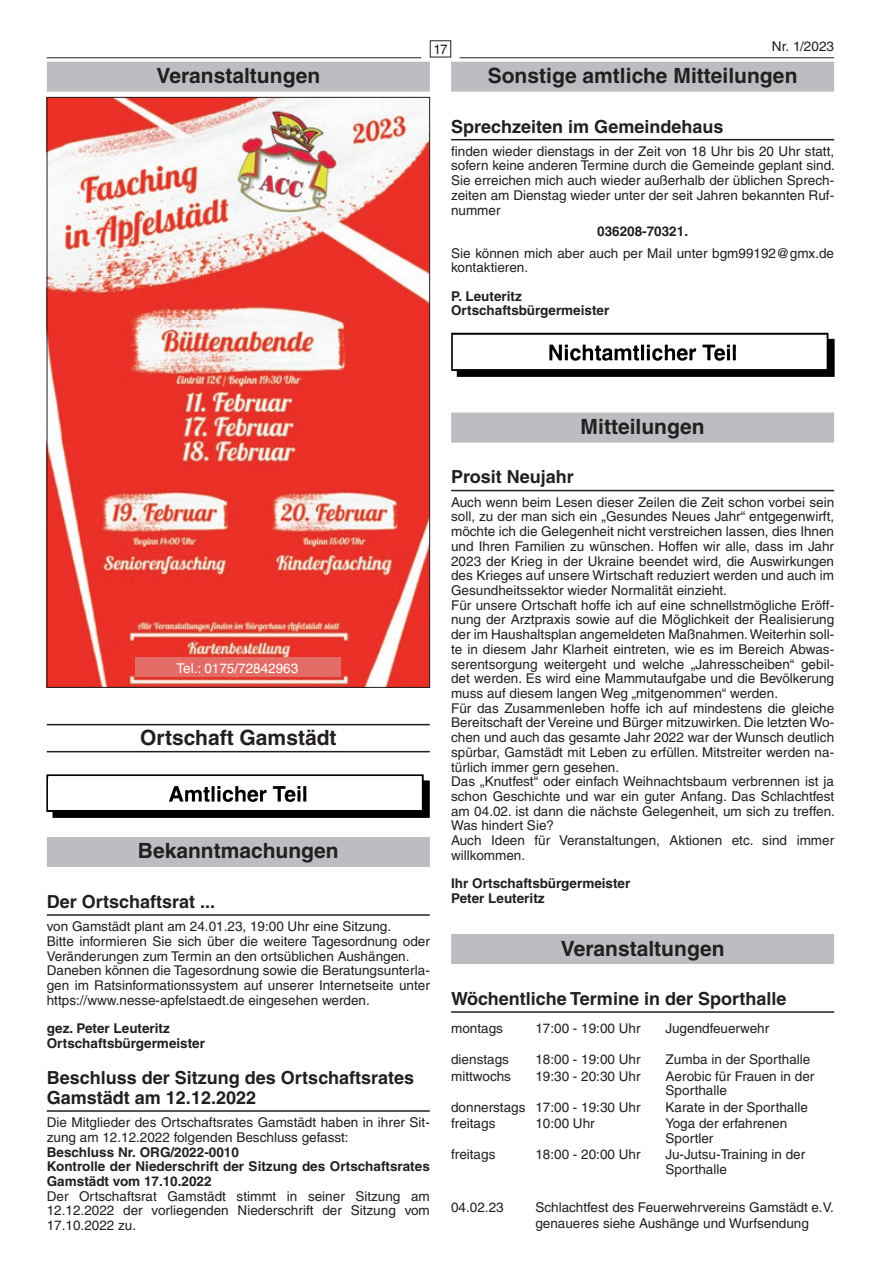
<style>
.page{position:relative;width:881px;height:1263px;background:#fff}
.page>*{position:absolute;margin:0;border:0;box-sizing:border-box;transform-origin:0 0}
.Rasterbalken{font:700 21px "Helvetica LT";color:#231f20}
.Positivbalken{font:700 21px "Helvetica LT";color:#231f20}
.Überschrift{font:700 18px/19.6px "Helvetica LT";color:#231f20}
.t1{font:13.5px/14.7px "Helvetica LT";color:#231f20;text-align:justify}
.t2{font:700 13.5px/14.7px "Helvetica LT";color:#231f20}
.t3{font:13.5px "Helvetica LT";color:#fff}
</style>
<div class="page">
<hr style="left:47px;top:57px;width:374px;height:1px;background:#231f20">
<hr style="left:459px;top:57px;width:374px;height:1px;background:#231f20">
<div style="left:429px;top:40px;width:22px;height:17px;border:1px solid #231f20"></div>
<div style="left:451px;top:62px;width:382px;height:30px;background:#bcbdc0"></div>
<hr style="left:451px;top:139px;width:382px;height:1px;background:#231f20">
<div style="left:451px;top:412px;width:382px;height:30px;background:#bcbdc0"></div>
<hr style="left:451px;top:490px;width:382px;height:1px;background:#231f20">
<div style="left:451px;top:934px;width:382px;height:30px;background:#bcbdc0"></div>
<hr style="left:451px;top:1011px;width:382px;height:2px;background:#231f20">
<img style="left:451px;top:332px;width:382px;height:45px">
<div style="left:47px;top:62px;width:382px;height:30px;background:#bcbdc0"></div>
<hr style="left:47px;top:724px;width:382px;height:1px;background:#231f20">
<hr style="left:47px;top:751px;width:382px;height:1px;background:#231f20">
<div style="left:47px;top:837px;width:382px;height:30px;background:#bcbdc0"></div>
<hr style="left:47px;top:914px;width:382px;height:2px;background:#231f20">
<hr style="left:47px;top:1110px;width:382px;height:2px;background:#231f20">
<img style="left:49px;top:99px;width:378px;height:587px">
<img style="left:47px;top:774px;width:382px;height:44px">
<div style="left:135px;top:657px;width:206px;height:20px;background:#e36d66"></div>
<p class="Rasterbalken" style="left:156px;top:63px;width:165px">Veranstaltungen</p>
<p class="t1" style="left:433px;top:42px;width:16px">17</p>
<p class="t1" style="left:771px;top:39px;width:64px">Nr. 1/2023</p>
<p class="Rasterbalken" style="left:487px;top:63px;width:311px">Sonstige amtliche Mitteilungen</p>
<p class="Überschrift" style="left:451px;top:116px;width:274px">Sprechzeiten im Gemeindehaus</p>
<p class="t1" style="left:451px;top:144px;width:385px">finden wieder dienstags in der Zeit von 18 Uhr bis 20 Uhr statt, sofern keine anderen Termine durch die Gemeinde geplant sind.<br>Sie erreichen mich auch wieder außerhalb der üblichen Sprech&shy;zeiten am Dienstag wieder unter der seit Jahren bekannten Ruf&shy;nummer</p>
<p class="t2" style="left:597px;top:224px;width:92px">036208-70321.</p>
<p class="t1" style="left:451px;top:245px;width:384px">Sie können mich aber auch per Mail unter bgm99192@gmx.de kontaktieren.</p>
<p class="t2" style="left:451px;top:288px;width:72px">P. Leuteritz</p>
<p class="t2" style="left:451px;top:303px;width:160px">Ortschaftsbürgermeister</p>
<p class="Rasterbalken" style="left:580px;top:414px;width:125px">Mitteilungen</p>
<p class="t3" style="left:176px;top:660px;width:123px">Tel.: 0175/72842963</p>
<p class="Positivbalken" style="left:140px;top:724px;width:198px">Ortschaft Gamstädt</p>
<p class="Rasterbalken" style="left:138px;top:838px;width:202px">Bekanntmachungen</p>
<p class="Überschrift" style="left:47px;top:891px;width:170px">Der Ortschaftsrat ...</p>
<p class="t1" style="left:47px;top:919px;width:346px">von Gamstädt plant am 24.01.23, 19:00 Uhr eine Sitzung.</p>
<p class="t1" style="left:47px;top:934px;width:384px">Bitte informieren Sie sich über die weitere Tagesordnung oder<br>Veränderungen zum Termin an den ortsüblichen Aushängen.</p>
<p class="t1" style="left:47px;top:963px;width:384px">Daneben können die Tagesordnung sowie die Beratungsunterla&shy;gen im Ratsinformationssystem auf unserer Internetseite unter https://www.nesse-apfelstaedt.de eingesehen werden.</p>
<p class="t2" style="left:47px;top:1020px;width:124px">gez. Peter Leuteritz</p>
<p class="t2" style="left:47px;top:1035px;width:160px">Ortschaftsbürgermeister</p>
<p class="Überschrift" style="left:47px;top:1068px;width:369px">Beschluss der Sitzung des Ortschaftsrates<br>Gamstädt am 12.12.2022</p>
<p class="t1" style="left:47px;top:1115px;width:384px">Die Mitglieder des Ortschaftsrates Gamstädt haben in ihrer Sit&shy;zung am 12.12.2022 folgenden Beschluss gefasst:</p>
<p class="t2" style="left:47px;top:1144px;width:193px">Beschluss Nr. ORG/2022-0010</p>
<p class="t2" style="left:47px;top:1159px;width:384px">Kontrolle der Niederschrift der Sitzung des Ortschaftsrates<br>Gamstädt vom 17.10.2022</p>
<p class="t1" style="left:47px;top:1188px;width:384px">Der Ortschaftsrat Gamstädt stimmt in seiner Sitzung am 12.12.2022 der vorliegenden Niederschrift der Sitzung vom 17.10.2022 zu.</p>
<p class="Überschrift" style="left:451px;top:467px;width:124px">Prosit Neujahr</p>
<p class="t1" style="left:451px;top:494px;width:384px">Auch wenn beim Lesen dieser Zeilen die Zeit schon vorbei sein soll, zu der man sich ein „Gesundes Neues Jahr“ entgegenwirft, möchte ich die Gelegenheit nicht verstreichen lassen, dies Ihnen und Ihren Familien zu wünschen. Hoffen wir alle, dass im Jahr 2023 der Krieg in der Ukraine beendet wird, die Auswirkungen des Krieges auf unsere Wirtschaft reduziert werden und auch im Gesundheitssektor wieder Normalität einzieht.</p>
<p class="t1" style="left:451px;top:597px;width:384px">Für unsere Ortschaft hoffe ich auf eine schnellstmögliche Eröff&shy;nung der Arztpraxis sowie auf die Möglichkeit der Realisierung der im Haushaltsplan angemeldeten Maßnahmen. Weiterhin soll&shy;te in diesem Jahr Klarheit eintreten, wie es im Bereich Abwas&shy;serentsorgung weitergeht und welche „Jahresscheiben“ gebil&shy;det werden. Es wird eine Mammutaufgabe und die Bevölkerung muss auf diesem langen Weg „mitgenommen“ werden.</p>
<p class="t1" style="left:451px;top:701px;width:384px">Für das Zusammenleben hoffe ich auf mindestens die gleiche Bereitschaft der Vereine und Bürger mitzuwirken. Die letzten Wo&shy;chen und auch das gesamte Jahr 2022 war der Wunsch deutlich spürbar, Gamstädt mit Leben zu erfüllen. Mitstreiter werden na&shy;türlich immer gern gesehen.</p>
<p class="t1" style="left:451px;top:774px;width:385px">Das „Knutfest“ oder einfach Weihnachtsbaum verbrennen ist ja schon Geschichte und war ein guter Anfang. Das Schlachtfest am 04.02. ist dann die nächste Gelegenheit, um sich zu treffen.<br>Was hindert Sie?</p>
<p class="t1" style="left:451px;top:833px;width:384px">Auch Ideen für Veranstaltungen, Aktionen etc. sind immer willkommen.</p>
<p class="t2" style="left:451px;top:876px;width:181px">Ihr Ortschaftsbürgermeister</p>
<p class="t2" style="left:451px;top:890px;width:95px">Peter Leuteritz</p>
<p class="Rasterbalken" style="left:560px;top:935px;width:165px">Veranstaltungen</p>
<p class="Überschrift" style="left:451px;top:988px;width:337px">Wöchentliche Termine in der Sporthalle</p>
<p class="t1" style="left:451px;top:1021px;width:53px">montags</p>
<p class="t1" style="left:535px;top:1021px;width:107px">17:00 - 19:00 Uhr</p>
<p class="t1" style="left:665px;top:1021px;width:105px">Jugendfeuerwehr</p>
<p class="t1" style="left:451px;top:1052px;width:59px">dienstags</p>
<p class="t1" style="left:535px;top:1052px;width:107px">18:00 - 19:00 Uhr</p>
<p class="t1" style="left:665px;top:1052px;width:146px">Zumba in der Sporthalle</p>
<p class="t1" style="left:451px;top:1068px;width:61px">mittwochs</p>
<p class="t1" style="left:535px;top:1068px;width:107px">19:30 - 20:30 Uhr</p>
<p class="t1" style="left:665px;top:1068px;width:150px">Aerobic für Frauen in der<br>Sporthalle</p>
<p class="t1" style="left:451px;top:1099px;width:76px">donnerstags</p>
<p class="t1" style="left:535px;top:1099px;width:107px">17:00 - 19:30 Uhr</p>
<p class="t1" style="left:665px;top:1099px;width:144px">Karate in der Sporthalle</p>
<p class="t1" style="left:451px;top:1116px;width:46px">freitags</p>
<p class="t1" style="left:535px;top:1116px;width:61px">10:00 Uhr</p>
<p class="t1" style="left:665px;top:1116px;width:123px">Yoga der erfahrenen<br>Sportler</p>
<p class="t1" style="left:451px;top:1147px;width:46px">freitags</p>
<p class="t1" style="left:535px;top:1147px;width:107px">18:00 - 20:00 Uhr</p>
<p class="t1" style="left:665px;top:1147px;width:141px">Ju-Jutsu-Training in der<br>Sporthalle</p>
<p class="t1" style="left:451px;top:1199px;width:54px">04.02.23</p>
<p class="t1" style="left:535px;top:1199px;width:300px">Schlachtfest des Feuerwehrvereins Gamstädt e.V.</p>
<p class="t1" style="left:535px;top:1216px;width:275px">genaueres siehe Aushänge und Wurfsendung</p>
</div>
